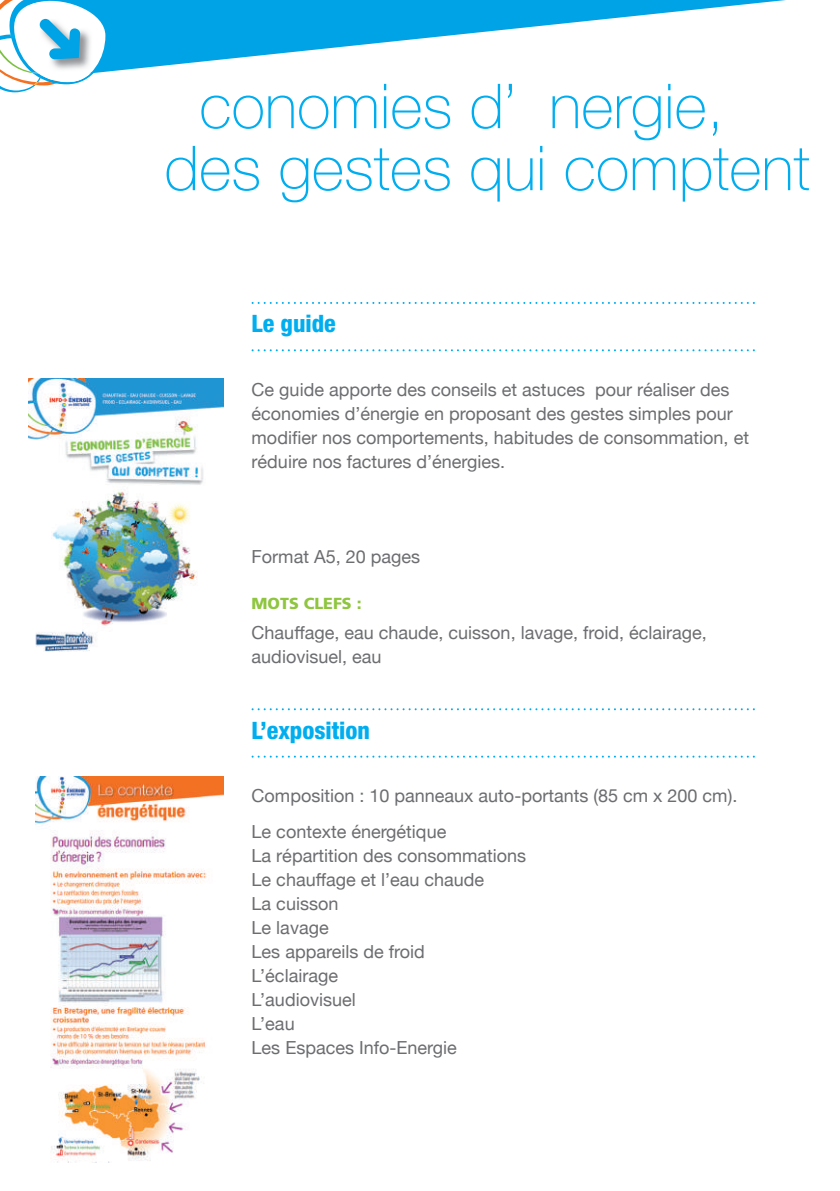
<style>
.page{position:relative;width:840px;height:1191px;background:#fff}
.page>*{position:absolute;margin:0;border:0;box-sizing:border-box;transform-origin:0 0}
.t1{font:100 62px/62px "Helvetica Neue";color:#00aeef}
.t2{font:800 condensed 24px "Helvetica Neue";color:#00aeef}
.t3{font:18px/24px "Helvetica Neue";color:#6c6d70}
.t4{font:900 16px "Frutiger";color:#8fc53f}
</style>
<div class="page">
<svg style="left:108px;top:0;width:677px;height:72px"></svg>
<svg style="left:0;top:0;width:108px;height:92px"></svg>
<svg style="left:251px;top:302px;width:503px;height:2px"></svg>
<svg style="left:251px;top:349px;width:503px;height:2px"></svg>
<svg style="left:251px;top:708px;width:503px;height:2px"></svg>
<svg style="left:251px;top:755px;width:503px;height:2px"></svg>
<img style="left:28px;top:378px;width:195px;height:273px">
<img style="left:35px;top:776px;width:188px;height:386px">
<h1 class="t1" style="left:164px;top:75px;width:646px">Économies d’énergie, des gestes qui comptent</h1>
<h2 class="t2" style="left:251px;top:309px;width:86px">Le guide</h2>
<p class="t3" style="left:251px;top:376px;width:498px">Ce guide apporte des conseils et astuces pour réaliser des économies d’énergie en proposant des gestes simples pour modifier nos comportements, habitudes de consommation, et réduire nos factures d’énergies.</p>
<p class="t3" style="left:251px;top:543px;width:170px">Format A5, 20 pages</p>
<p class="t4" style="left:251px;top:594px;width:111px">MOTS CLEFS :</p>
<p class="t3" style="left:251px;top:619px;width:456px">Chauffage, eau chaude, cuisson, lavage, froid, éclairage, audiovisuel, eau</p>
<h2 class="t2" style="left:251px;top:715px;width:120px">L’exposition</h2>
<p class="t3" style="left:251px;top:777px;width:487px;line-height:35.4px">Composition : 10 panneaux auto-portants (85 cm x 200 cm).<br>Le contexte énergétique</p>
<p class="t3" style="left:251px;top:842px;width:276px">La répartition des consommations<br>Le chauffage et l’eau chaude<br>La cuisson<br>Le lavage<br>Les appareils de froid<br>L’éclairage<br>L’audiovisuel<br>L’eau<br>Les Espaces Info-Energie</p>
</div>
